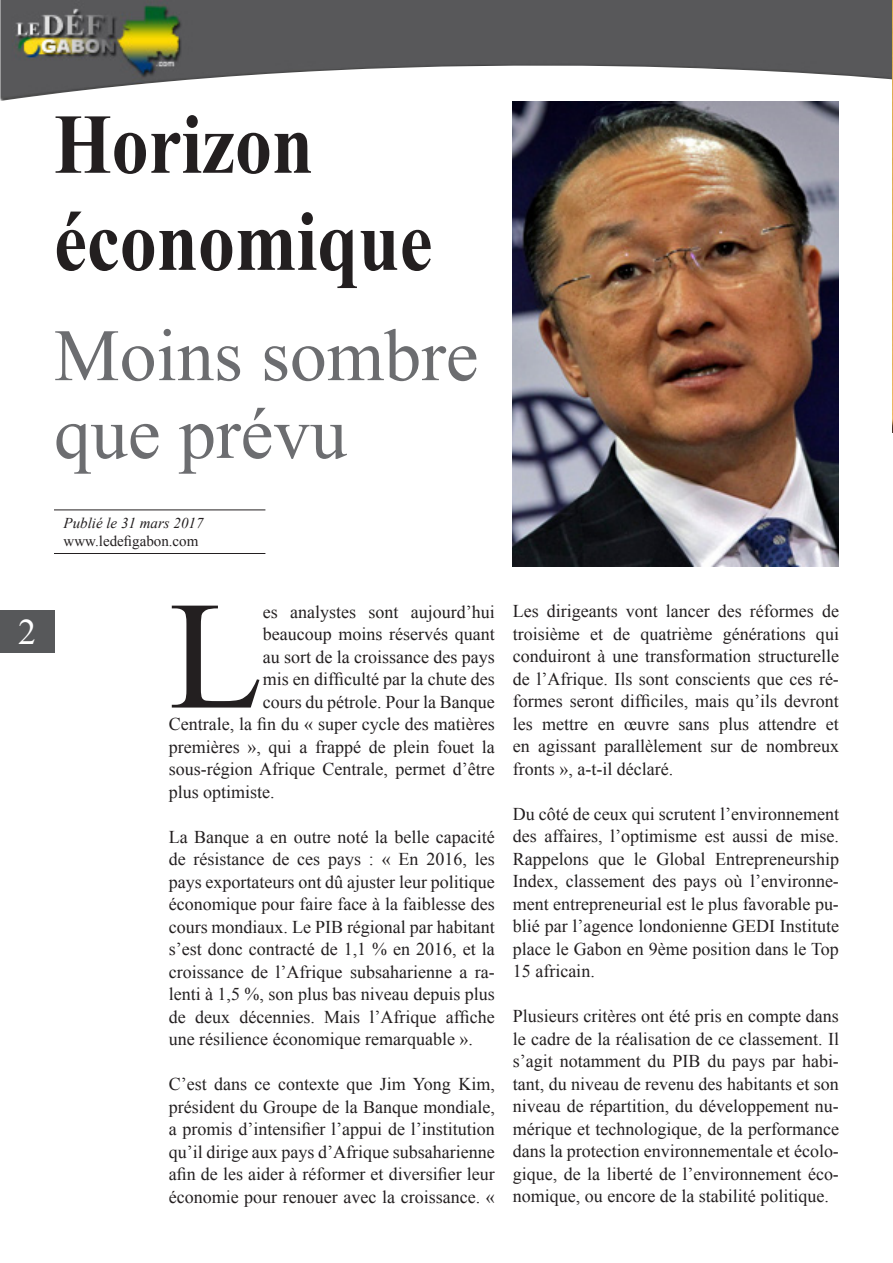
<style>
.page{position:relative;width:893px;height:1263px;background:#fff}
.page>*{position:absolute;margin:0;border:0;box-sizing:border-box;transform-origin:0 0}
.t1{font:153.9px "Times New Roman";color:#231f20}
.t2{font:700 85.05px "Times New Roman";color:#231f20;scale:.87 1}
.t3{font:73.8px "Times New Roman";color:#6c6d70}
.t4{font:36px "Times New Roman";color:#fff}
.t5{font:18px/22.5px "Times New Roman";color:#231f20;text-align:justify}
.t6{font:15px "Times New Roman";color:#231f20}
.t7{font:italic 15px "Times New Roman";color:#231f20}
</style>
<div class="page">
<div style="left:0;top:610px;width:54px;height:43px;background:#57585a"></div>
<img style="left:0;top:0;width:892px;height:101px">
<img style="left:892px;top:0;width:1px;height:433px">
<hr style="left:54px;top:553px;width:211px;height:1px;background:#231f20">
<hr style="left:54px;top:510px;width:211px;height:1px;background:#231f20">
<img style="left:513px;top:101px;width:326px;height:465px">
<p class="t2" style="left:54px;top:83px;width:299px">Horizon</p>
<p class="t2" style="left:54px;top:180px;width:436px">économique</p>
<p class="t3" style="left:54px;top:303px;width:426px">Moins sombre</p>
<p class="t3" style="left:54px;top:381px;width:295px">que prévu</p>
<p class="t7" style="left:64px;top:513px;width:141px">Publié le 31 mars 2017</p>
<p class="t6" style="left:64px;top:531px;width:136px">www.ledefigabon.com</p>
<p class="t4" style="left:18px;top:606px;width:19px">2</p>
<p class="t1" style="left:169px;top:547px;width:96px">L</p>
<p class="t5" style="left:263px;top:600px;width:234px">es analystes sont aujourd’hui</p>
<p class="t5" style="left:263px;top:622px;width:234px">beaucoup moins réservés quant</p>
<p class="t5" style="left:263px;top:645px;width:234px">au sort de la croissance des pays</p>
<p class="t5" style="left:263px;top:667px;width:234px">mis en difficulté par la chute des</p>
<p class="t5" style="left:263px;top:690px;width:234px">cours du pétrole. Pour la Banque</p>
<p class="t5" style="left:169px;top:712px;width:328px">Centrale, la fin du « super cycle des matières</p>
<p class="t5" style="left:169px;top:735px;width:328px">premières », qui a frappé de plein fouet la</p>
<p class="t5" style="left:169px;top:757px;width:328px">sous-région Afrique Centrale, permet d’être</p>
<p class="t5" style="left:169px;top:780px;width:108px">plus optimiste.</p>
<p class="t5" style="left:169px;top:825px;width:328px">La Banque a en outre noté la belle capacité de résistance de ces pays : « En 2016, les pays exportateurs ont dû ajuster leur politique économique pour faire face à la faiblesse des cours mondiaux. Le PIB régional par habitant s’est donc contracté de 1,1 % en 2016, et la croissance de l’Afrique subsaharienne a ra&shy;lenti à 1,5 %, son plus bas niveau depuis plus de deux décennies. Mais l’Afrique affiche une résilience économique remarquable ».</p>
<p class="t5" style="left:169px;top:1072px;width:328px">C’est dans ce contexte que Jim Yong Kim, président du Groupe de la Banque mondiale, a promis d’intensifier l’appui de l’institution qu’il dirige aux pays d’Afrique subsaharienne afin de les aider à réformer et diversifier leur économie pour renouer avec la croissance. «</p>
<p class="t5" style="left:513px;top:599px;width:328px">Les dirigeants vont lancer des réformes de troisième et de quatrième générations qui conduiront à une transformation structurelle de l’Afrique. Ils sont conscients que ces ré&shy;formes seront difficiles, mais qu’ils devront les mettre en œuvre sans plus attendre et en agissant parallèlement sur de nombreux fronts », a-t-il déclaré.</p>
<p class="t5" style="left:513px;top:802px;width:328px">Du côté de ceux qui scrutent l’environnement des affaires, l’optimisme est aussi de mise.<br>Rappelons que le Global Entrepreneurship Index, classement des pays où l’environne&shy;ment entrepreneurial est le plus favorable pu&shy;blié par l’agence londonienne GEDI Institute place le Gabon en 9ème position dans le Top 15 africain.</p>
<p class="t5" style="left:513px;top:1004px;width:328px">Plusieurs critères ont été pris en compte dans le cadre de la réalisation de ce classement. Il s’agit notamment du PIB du pays par habi&shy;tant, du niveau de revenu des habitants et son niveau de répartition, du développement nu&shy;mérique et technologique, de la performance dans la protection environnementale et écolo&shy;gique, de la liberté de l’environnement éco&shy;nomique, ou encore de la stabilité politique.</p>
</div>
